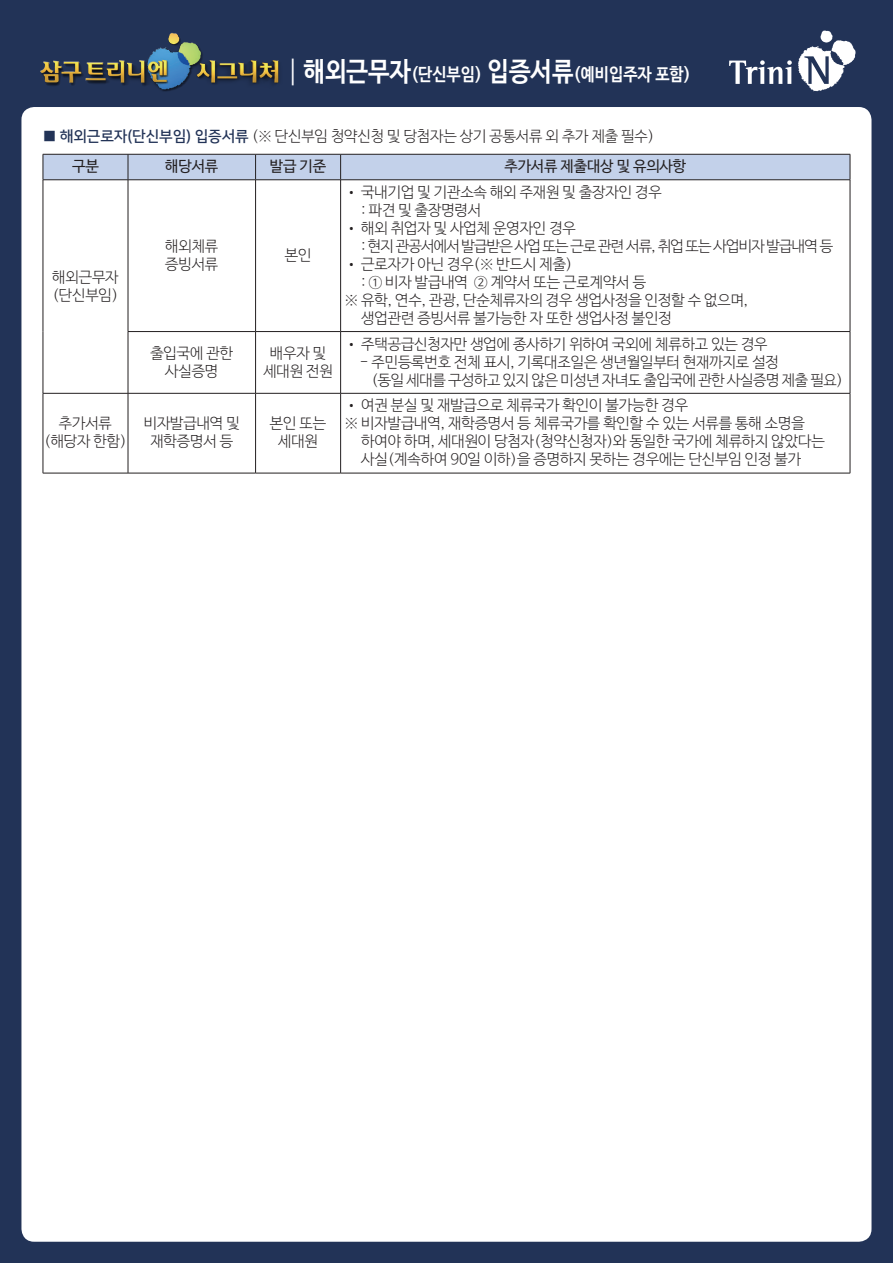
<style>
.page{position:relative;width:893px;height:1263px;background:#223357}
.page>*{position:absolute;margin:0;border:0;box-sizing:border-box;transform-origin:0 0}
.t1{font:17.7px "Nanum Barun Gothic OTF Bold";color:#fff;scale:.9 1}
.s0{font:15px/18px "Nanum Barun Gothic OTF Light";letter-spacing:-.01em;color:#231f20}
.s0-2{font:15px/18px "Nanum Barun Gothic OTF Light";letter-spacing:-.05em;color:#231f20}
.s0-3{font:15px "Nanum Barun Gothic OTF";letter-spacing:-.01em;color:#231f20}
.s1{font-size:26.7px}
.s2{font-family:"Nanum Square OTFB";color:#223357}
</style>
<div class="page">
<img style="left:40px;top:33px;width:239px;height:59px">
<div style="left:21px;top:107px;width:850px;height:1135px;background:#fff;border-radius:13px"></div>
<svg style="left:729px;top:60px;width:63px;height:24px"></svg>
<svg style="left:798px;top:30px;width:58px;height:61px"></svg>
<hr style="left:43px;top:180px;width:1px;height:152px;background:#231f20">
<hr style="left:43px;top:332px;width:1px;height:61px;background:#231f20">
<hr style="left:43px;top:393px;width:85px;height:1px;background:#231f20">
<hr style="left:43px;top:393px;width:1px;height:80px;background:#231f20">
<hr style="left:43px;top:473px;width:85px;height:1px;background:#231f20">
<hr style="left:128px;top:180px;width:1px;height:151px;background:#231f20">
<hr style="left:255px;top:180px;width:1px;height:151px;background:#231f20">
<hr style="left:340px;top:180px;width:1px;height:151px;background:#231f20">
<hr style="left:850px;top:180px;width:1px;height:151px;background:#231f20">
<hr style="left:128px;top:331px;width:128px;height:1px;background:#231f20">
<hr style="left:128px;top:332px;width:1px;height:61px;background:#231f20">
<hr style="left:256px;top:331px;width:85px;height:1px;background:#231f20">
<hr style="left:255px;top:332px;width:1px;height:61px;background:#231f20">
<hr style="left:341px;top:331px;width:509px;height:1px;background:#231f20">
<hr style="left:340px;top:332px;width:1px;height:61px;background:#231f20">
<hr style="left:850px;top:332px;width:1px;height:61px;background:#231f20">
<hr style="left:128px;top:393px;width:128px;height:1px;background:#231f20">
<hr style="left:128px;top:393px;width:1px;height:80px;background:#231f20">
<hr style="left:256px;top:393px;width:85px;height:1px;background:#231f20">
<hr style="left:255px;top:393px;width:1px;height:80px;background:#231f20">
<hr style="left:341px;top:393px;width:509px;height:1px;background:#231f20">
<hr style="left:340px;top:393px;width:1px;height:80px;background:#231f20">
<hr style="left:850px;top:393px;width:1px;height:80px;background:#231f20">
<hr style="left:128px;top:473px;width:128px;height:1px;background:#231f20">
<hr style="left:256px;top:473px;width:85px;height:1px;background:#231f20">
<hr style="left:341px;top:473px;width:509px;height:1px;background:#231f20">
<hr style="left:43px;top:180px;width:85px;height:1px;background:#231f20">
<svg style="left:43px;top:154px;width:808px;height:26px;background:#b9c6dd"></svg>
<hr style="left:128px;top:180px;width:128px;height:1px;background:#231f20">
<hr style="left:256px;top:180px;width:85px;height:1px;background:#231f20">
<hr style="left:341px;top:180px;width:509px;height:1px;background:#231f20">
<p class="t1" style="left:282px;top:65px;width:456px"><span class="s1">┃해외근무자</span>(단신부임) <span class="s1">입증서류</span>(예비입주자 포함)</p>
<p class="s0" style="left:43px;top:128px;width:613px"><span class="s2">■ 해외근로자(단신부임) 입증서류</span> (※ 단신부임 청약신청 및 당첨자는 상기 공통서류 외 추가 제출 필수)</p>
<p class="s0-3" style="left:72px;top:159px;width:28px">구분</p>
<p class="s0-3" style="left:165px;top:159px;width:55px">해당서류</p>
<p class="s0-3" style="left:270px;top:159px;width:58px">발급 기준</p>
<p class="s0-3" style="left:504px;top:159px;width:183px">추가서류 제출대상 및 유의사항</p>
<p class="s0" style="left:52px;top:268px;width:68px">해외근무자</p>
<p class="s0" style="left:52px;top:286px;width:68px">(단신부임)</p>
<p class="s0" style="left:59px;top:415px;width:55px">추가서류</p>
<p class="s0" style="left:44px;top:433px;width:84px">(해당자 한함)</p>
<p class="s0" style="left:165px;top:238px;width:55px">해외체류</p>
<p class="s0" style="left:165px;top:256px;width:55px">증빙서류</p>
<p class="s0" style="left:285px;top:247px;width:28px">본인</p>
<p class="s0" style="left:150px;top:344px;width:84px;text-align:center">출입국에 관한 사실증명</p>
<p class="s0" style="left:270px;top:344px;width:58px">배우자 및</p>
<p class="s0" style="left:263px;top:362px;width:71px">세대원 전원</p>
<p class="s0" style="left:144px;top:415px;width:97px;text-align:center">비자발급내역 및 재학증명서 등</p>
<p class="s0" style="left:270px;top:415px;width:58px">본인 또는</p>
<p class="s0" style="left:278px;top:433px;width:41px">세대원</p>
<p class="s0" style="left:361px;top:184px;width:302px;text-indent:-16px">• 국내기업 및 기관소속 해외 주재원 및 출장자인 경우 : 파견 및 출장명령서</p>
<p class="s0-2" style="left:361px;top:220px;width:473px;text-indent:-16px">• 해외 취업자 및 사업체 운영자인 경우<br>: 현지 관공서에서 발급받은 사업 또는 근로 관련 서류, 취업 또는 사업비자 발급내역 등</p>
<p class="s0" style="left:361px;top:256px;width:286px;text-indent:-16px">• 근로자가 아닌 경우(※ 반드시 제출)<br>: ① 비자 발급내역 ② 계약서 또는 근로계약서 등</p>
<p class="s0" style="left:361px;top:292px;width:389px;text-indent:-16px">※ 유학, 연수, 관광, 단순체류자의 경우 생업사정을 인정할 수 없으며, 생업관련 증빙서류 불가능한 자 또한 생업사정 불인정</p>
<p class="s0" style="left:345px;top:335px;width:424px">• 주택공급신청자만 생업에 종사하기 위하여 국외에 체류하고 있는 경우</p>
<p class="s0" style="left:372px;top:353px;width:473px;text-indent:-12px">- 주민등록번호 전체 표시, 기록대조일은 생년월일부터 현재까지로 설정<br>(동일 세대를 구성하고 있지 않은 미성년 자녀도 출입국에 관한 사실증명 제출 필요)</p>
<p class="s0" style="left:345px;top:397px;width:345px">• 여권 분실 및 재발급으로 체류국가 확인이 불가능한 경우</p>
<p class="s0" style="left:361px;top:415px;width:465px;text-indent:-16px">※ 비자발급내역, 재학증명서 등 체류국가를 확인할 수 있는 서류를 통해 소명을 하여야 하며, 세대원이 당첨자(청약신청자)와 동일한 국가에 체류하지 않았다는 사실(계속하여 90일 이하)을 증명하지 못하는 경우에는 단신부임 인정 불가</p>
</div>
